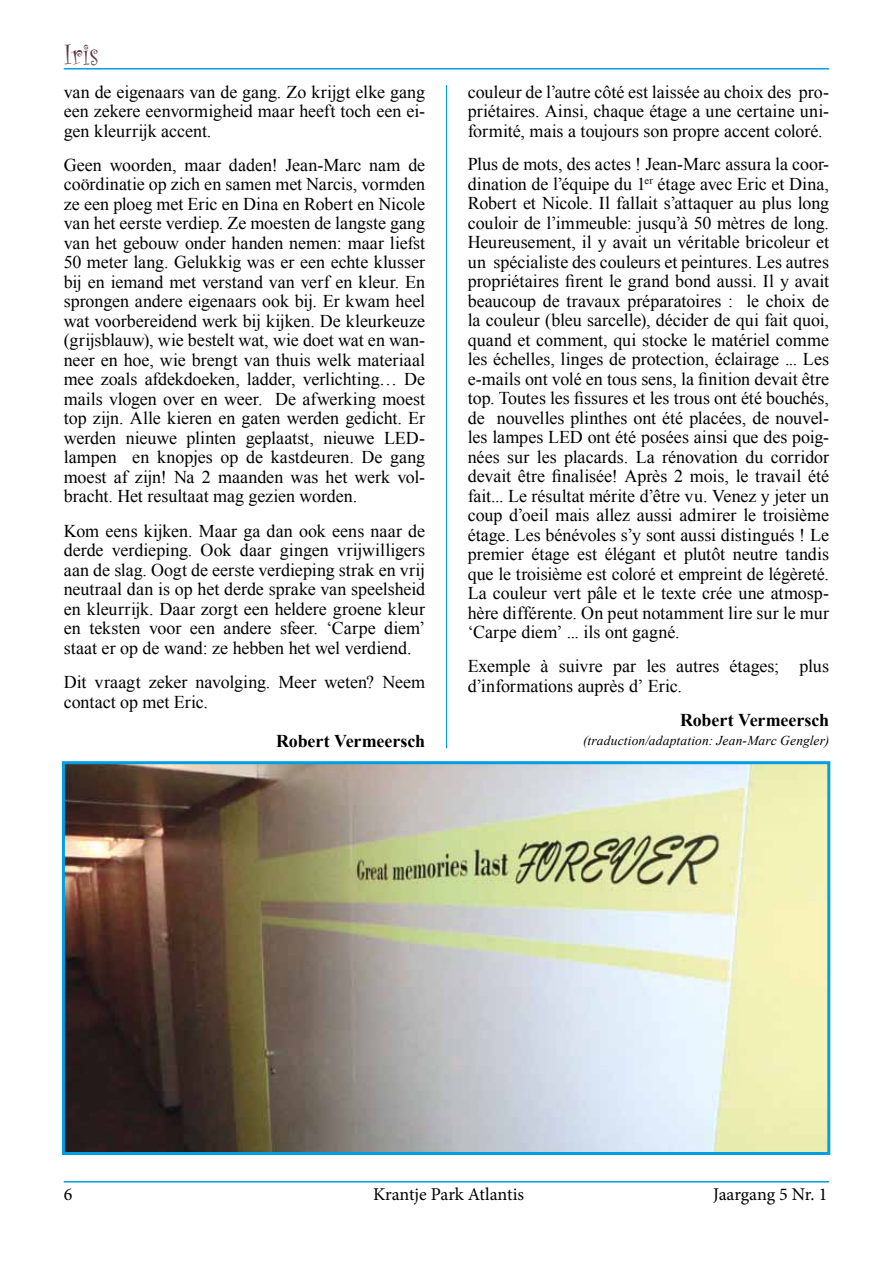
<style>
.page{position:relative;width:893px;height:1263px;background:#fff}
.page>*{position:absolute;margin:0;border:0;box-sizing:border-box;transform-origin:0 0}
.t1{font:30px "Curlz";color:#5c373f}
.t2{font:18px/19.5px "Times New Roman";color:#000;text-align:justify}
.t3{font:18px "Minion Pro";letter-spacing:-.01em;color:#000}
.t4{font:700 18px "Times New Roman";letter-spacing:-.01em;color:#000}
.t5{font:italic 13.5px "Times New Roman";letter-spacing:.015em;color:#000}
</style>
<div class="page">
<hr style="left:64px;top:1181px;width:765px;height:1px;background:#009fe3">
<hr style="left:64px;top:68px;width:765px;height:2px;background:#009fe3">
<hr style="left:446px;top:85px;width:1px;height:663px;background:#009fe3">
<img style="left:66px;top:765px;width:760px;height:386px">
<div style="left:62px;top:761px;width:768px;height:394px;border:3px solid #009fe3"></div>
<h1 class="t1" style="left:64px;top:33px;width:36px">Iris</h1>
<p class="t2" style="left:64px;top:81px;width:363px">van de eigenaars van de gang. Zo krijgt elke gang een zekere eenvormigheid maar heeft toch een ei&shy;gen kleurrijk accent.</p>
<p class="t2" style="left:64px;top:155px;width:363px">Geen woorden, maar daden! Jean-Marc nam de coördinatie op zich en samen met Narcis, vormden ze een ploeg met Eric en Dina en Robert en Nicole van het eerste verdiep. Ze moesten de langste gang van het gebouw onder handen nemen: maar liefst 50 meter lang. Gelukkig was er een echte klusser bij en iemand met verstand van verf en kleur. En sprongen andere eigenaars ook bij. Er kwam heel wat voorbereidend werk bij kijken. De kleurkeuze (grijsblauw), wie bestelt wat, wie doet wat en wan&shy;neer en hoe, wie brengt van thuis welk materiaal mee zoals afdekdoeken, ladder, verlichting… De mails vlogen over en weer. De afwerking moest top zijn. Alle kieren en gaten werden gedicht. Er werden nieuwe plinten geplaatst, nieuwe LED&shy;lampen en knopjes op de kastdeuren. De gang moest af zijn! Na 2 maanden was het werk vol&shy;bracht. Het resultaat mag gezien worden.</p>
<p class="t2" style="left:64px;top:521px;width:363px">Kom eens kijken. Maar ga dan ook eens naar de derde verdieping. Ook daar gingen vrijwilligers aan de slag. Oogt de eerste verdieping strak en vrij neutraal dan is op het derde sprake van speelsheid en kleurrijk. Daar zorgt een heldere groene kleur en teksten voor een andere sfeer. ‘Carpe diem’ staat er op de wand: ze hebben het wel verdiend.</p>
<p class="t2" style="left:64px;top:672px;width:363px">Dit vraagt zeker navolging. Meer weten? Neem contact op met Eric.</p>
<p class="t4" style="left:276px;top:728px;width:151px">Robert Vermeersch</p>
<p class="t2" style="left:468px;top:81px;width:363px">couleur de l’autre côté est laissée au choix des pro&shy;priétaires. Ainsi, chaque étage a une certaine uni&shy;formité, mais a toujours son propre accent coloré.</p>
<p class="t2" style="left:468px;top:154px;width:363px">Plus de mots, des actes ! Jean-Marc assura la coor&shy;dination de l’équipe du 1<sup>er</sup> étage avec Eric et Dina, Robert et Nicole. Il fallait s’attaquer au plus long couloir de l’immeuble: jusqu’à 50 mètres de long.<br>Heureusement, il y avait un véritable bricoleur et un spécialiste des couleurs et peintures. Les autres propriétaires firent le grand bond aussi. Il y avait beaucoup de travaux préparatoires : le choix de la couleur (bleu sarcelle), décider de qui fait quoi, quand et comment, qui stocke le matériel comme les échelles, linges de protection, éclairage ... Les e-mails ont volé en tous sens, la finition devait être top. Toutes les fissures et les trous ont été bouchés, de nouvelles plinthes ont été placées, de nouvel&shy;les lampes LED ont été posées ainsi que des poig&shy;nées sur les placards. La rénovation du corridor devait être finalisée! Après 2 mois, le travail été fait... Le résultat mérite d’être vu. Venez y jeter un coup d’oeil mais allez aussi admirer le troisième étage. Les bénévoles s’y sont aussi distingués ! Le premier étage est élégant et plutôt neutre tandis que le troisième est coloré et empreint de légèreté.<br>La couleur vert pâle et le texte crée une atmosp&shy;hère différente. On peut notamment lire sur le mur ‘Carpe diem’ ... ils ont gagné.</p>
<p class="t2" style="left:468px;top:656px;width:363px">Exemple à suivre par les autres étages; plus d’informations auprès d’ Eric.</p>
<p class="t4" style="left:680px;top:707px;width:151px">Robert Vermeersch</p>
<p class="t5" style="left:583px;top:732px;width:247px">(traduction/adaptation: Jean-Marc Gengler)</p>
<p class="t3" style="left:64px;top:1182px;width:10px">6</p>
<p class="t3" style="left:373px;top:1182px;width:152px">Krantje Park Atlantis</p>
<p class="t3" style="left:713px;top:1182px;width:116px">Jaargang 5 Nr. 1</p>
</div>
